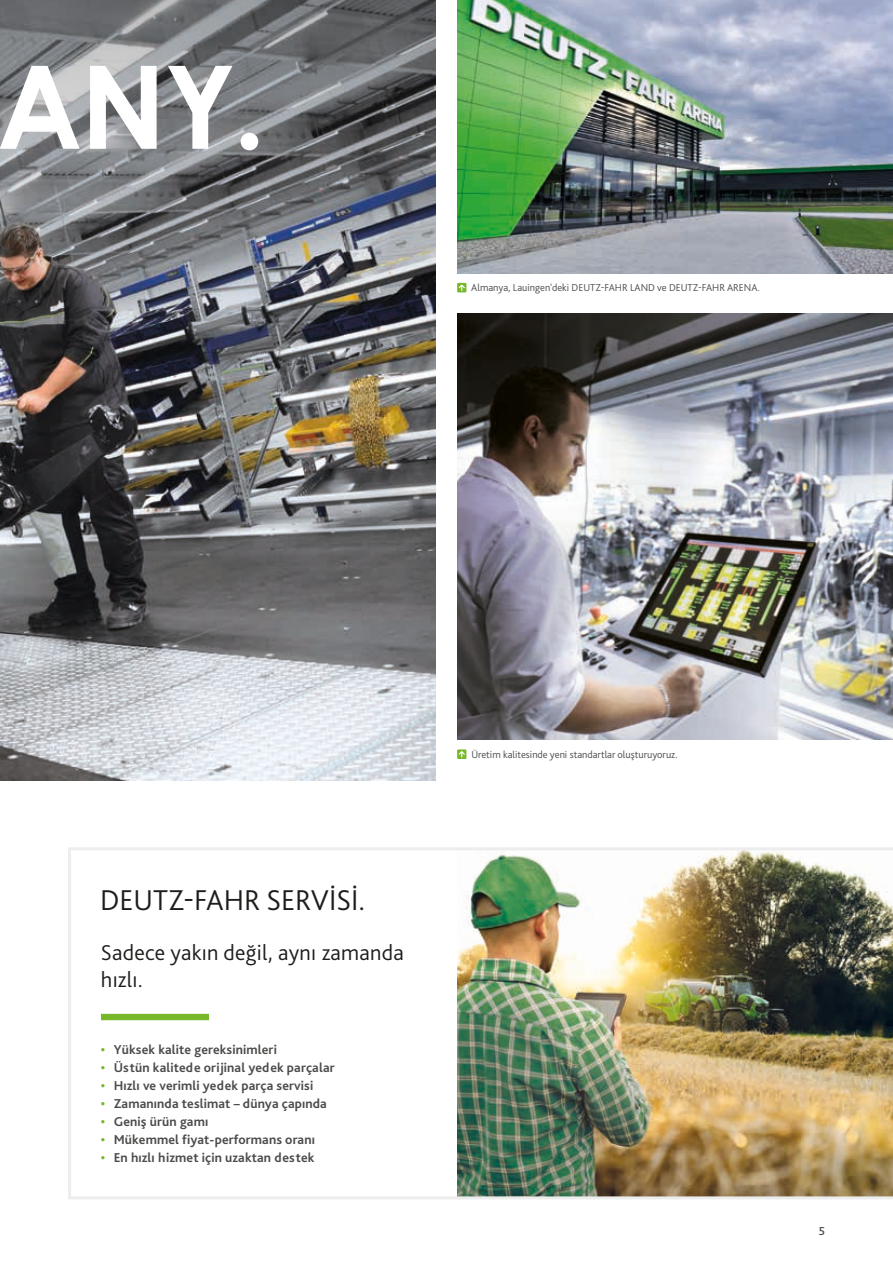
<style>
.page{position:relative;width:893px;height:1263px;background:#fff}
.page>*{position:absolute;margin:0;border:0;box-sizing:border-box;transform-origin:0 0}
.t1{font:700 115.5px "Century Gothic Pro";color:#fff}
.t2{font:300 30px "Bliss Pro";color:#1d1d1b}
.t3{font:300 22.5px/27px "Bliss Pro";letter-spacing:.01em;color:#1d1d1b}
.t4{font:700 13.5px "Bliss Pro";letter-spacing:.01em;color:#4b4b4a}
.t5{font:500 12px "Bliss Pro";color:#4b4b4a}
.t6{font:300 10.5px "Bliss Pro";color:#4b4b4a}
.s1{color:#76b82a}
</style>
<div class="page">
<img style="left:0;top:376px;width:436px;height:404px">
<svg style="left:0;top:0;width:436px;height:376px;background:#707175"></svg>
<img style="left:457px;top:0;width:436px;height:273px">
<img style="left:457px;top:314px;width:436px;height:426px">
<img style="left:68px;top:847px;width:825px;height:352px">
<div style="left:101px;top:1014px;width:108px;height:6px;background:#76b82a"></div>
<div style="left:457px;top:283px;width:9px;height:9px;background:#76b82a"></div>
<svg style="left:459px;top:284px;width:6px;height:7px"></svg>
<svg style="left:457px;top:749px;width:9px;height:10px"></svg>
<svg style="left:459px;top:751px;width:6px;height:6px"></svg>
<h1 class="t1" style="left:-3px;top:35px;width:270px">ANY.</h1>
<p class="t6" style="left:471px;top:281px;width:290px">Almanya, Lauingen'deki DEUTZ-FAHR LAND ve DEUTZ-FAHR ARENA.</p>
<h2 class="t2" style="left:100px;top:881px;width:267px">DEUTZ-FAHR SERVİSİ.</h2>
<h3 class="t3" style="left:101px;top:939px;width:304px">Sadece yakın değil, aynı zamanda hızlı.</h3>
<p class="t4" style="left:101px;top:1041px;width:177px"><span class="s1">•</span> Yüksek kalite gereksinimleri</p>
<p class="t4" style="left:101px;top:1059px;width:235px"><span class="s1">•</span> Üstün kalitede orijinal yedek parçalar</p>
<p class="t4" style="left:101px;top:1077px;width:214px"><span class="s1">•</span> Hızlı ve verimli yedek parça servisi</p>
<p class="t4" style="left:101px;top:1095px;width:227px"><span class="s1">•</span> Zamanında teslimat – dünya çapında</p>
<p class="t4" style="left:101px;top:1113px;width:109px"><span class="s1">•</span> Geniş ürün gamı</p>
<p class="t4" style="left:101px;top:1131px;width:215px"><span class="s1">•</span> Mükemmel fiyat-performans oranı</p>
<p class="t4" style="left:101px;top:1149px;width:215px"><span class="s1">•</span> En hızlı hizmet için uzaktan destek</p>
<p class="t6" style="left:471px;top:748px;width:208px">Üretim kalitesinde yeni standartlar oluşturuyoruz.</p>
<p class="t5" style="left:819px;top:1223px;width:8px">5</p>
</div>
